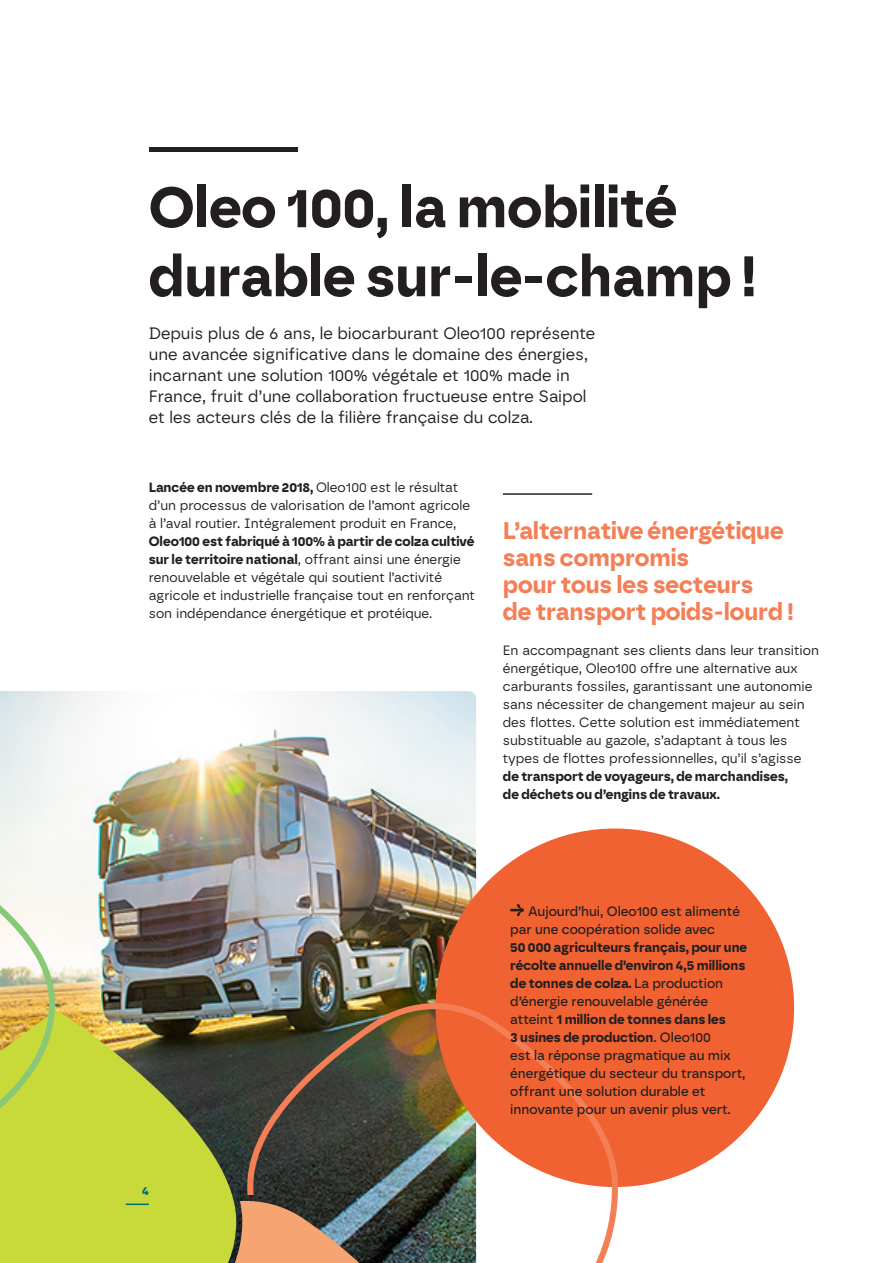
<style>
.page{position:relative;width:893px;height:1263px;background:#fff}
.page>*{position:absolute;margin:0;border:0;box-sizing:border-box;transform-origin:0 0}
.t1{font:700 57px/69px "Borna";color:#231f20}
.t2{font:700 24px/27px "Borna";color:#f47f56}
.t3{font:16.5px/21px "Borna";color:#231f20}
.t4{font:13.5px/18px "Borna";color:#231f20}
.t5{font:500 13.5px/18px "Borna";color:#231f20}
.t6{font:700 12px "Borna";color:#016b76}
.s1{font-weight:700}
</style>
<div class="page">
<img style="left:0;top:691px;width:476px;height:510px">
<div style="left:149px;top:147px;width:149px;height:5px;background:#231f20"></div>
<hr style="left:503px;top:493px;width:89px;height:2px;background:#231f20">
<svg style="left:436px;top:828px;width:358px;height:359px;fill:#f16232"></svg>
<svg style="left:0;top:1012px;width:236px;height:251px;fill:#c8da3a"></svg>
<img style="left:247px;top:1003px;width:371px;height:260px">
<svg style="left:65px;top:1201px;width:359px;height:62px"></svg>
<svg style="left:0;top:822px;width:56px;height:368px"></svg>
<svg style="left:510px;top:904px;width:14px;height:12px"></svg>
<hr style="left:126px;top:1203px;width:23px;height:2px;background:#016b76">
<p class="t1" style="left:149px;top:173px;width:609px">Oleo 100, la mobilité durable sur-le-champ !</p>
<p class="t3" style="left:149px;top:322px;width:448px">Depuis plus de 6 ans, le biocarburant Oleo100 représente une avancée significative dans le domaine des énergies, incarnant une solution 100% végétale et 100% made in France, fruit d’une collaboration fructueuse entre Saipol et les acteurs clés de la filière française du colza.</p>
<p class="t4" style="left:149px;top:478px;width:328px"><span class="s1">Lancée en novembre 2018,</span> Oleo100 est le résultat d’un processus de valorisation de l’amont agricole à l’aval routier. Intégralement produit en France, <span class="s1">Oleo100 est fabriqué à 100% à partir de colza cultivé sur le territoire national</span>, offrant ainsi une énergie renouvelable et végétale qui soutient l’activité agricole et industrielle française tout en renforçant son indépendance énergétique et protéique.</p>
<p class="t2" style="left:503px;top:517px;width:292px">L’alternative énergétique sans compromis<br>pour tous les secteurs<br>de transport poids-lourd !</p>
<p class="t4" style="left:503px;top:641px;width:318px">En accompagnant ses clients dans leur transition énergétique, Oleo100 offre une alternative aux carburants fossiles, garantissant une autonomie sans nécessiter de changement majeur au sein des flottes. Cette solution est immédiatement substituable au gazole, s’adaptant à tous les types de flottes professionnelles, qu’il s’agisse <span class="s1">de transport de voyageurs, de marchandises,<br>de déchets ou d’engins de travaux.</span></p>
<p class="t6" style="left:142px;top:1183px;width:8px">4</p>
<p class="t5" style="left:510px;top:902px;width:238px;text-indent:18px">Aujourd’hui, Oleo100 est alimenté par une coopération solide avec<br><span class="s1">50 000 agriculteurs français, pour une récolte annuelle d’environ 4,5 millions de tonnes de colza.</span> La production d’énergie renouvelable générée atteint <span class="s1">1 million de tonnes dans les<br>3 usines de production</span>. Oleo100<br>est la réponse pragmatique au mix énergétique du secteur du transport, offrant une solution durable et innovante pour un avenir plus vert.</p>
</div>
